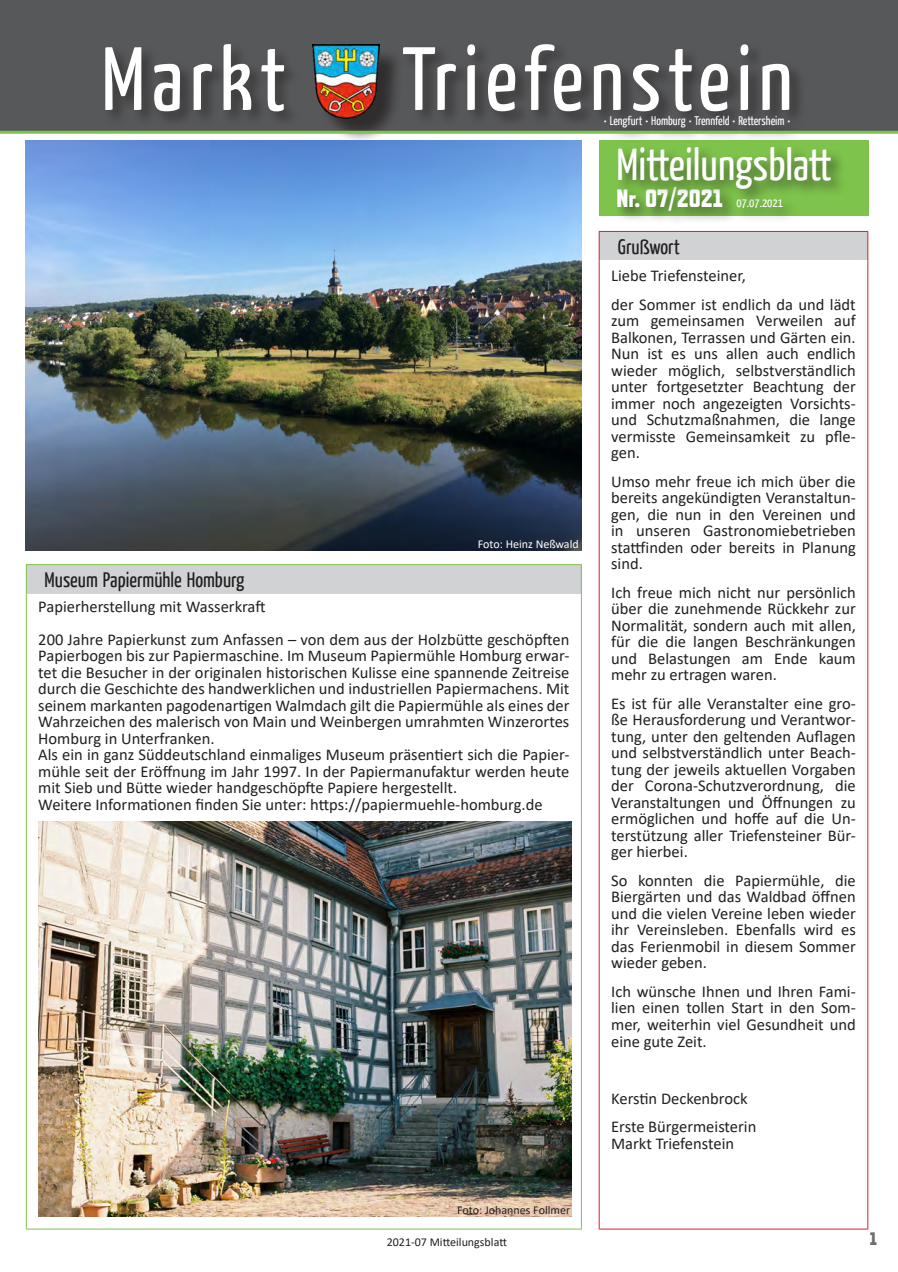
<style>
.page{position:relative;width:898px;height:1272px;background:#fff}
.page>*{position:absolute;margin:0;border:0;box-sizing:border-box;transform-origin:0 0}
.t1{font:89.55px "Yanone Kaffeesatz";letter-spacing:.07em;color:#fff}
.t2{font:44.85px "Yanone Kaffeesatz";color:#fff}
.t3{font:800 25.05px "Refrigerator Deluxe";color:#fff}
.t4{font:21px "Yanone Kaffeesatz";color:#231f20}
.t5{font:800 18px "Refrigerator Deluxe";color:#6c6d70}
.t6{font:16.5px/16.5px "Calibri";color:#231f20;text-align:justify}
.t7{font:12.6px "Yanone Kaffeesatz";color:#fff}
.t8{font:12px "Calibri";color:#231f20}
.t9{font:12px "Calibri";color:#fff}
.s1{font-family:"Yanone Kaffeesatz";font-weight:400;font-size:12.6px}
</style>
<div class="page">
<div style="left:0;top:0;width:897px;height:132px;background:#57585a"></div>
<div style="left:598px;top:140px;width:269px;height:76px;background:#7ec34b"></div>
<div style="left:614px;top:184px;width:124px;height:42px;background:#231f20;opacity:.6"></div>
<div style="left:734px;top:197px;width:64px;height:27px;background:#231f20;opacity:.6"></div>
<div style="left:615px;top:144px;width:232px;height:61px;background:#231f20;opacity:.6"></div>
<div style="left:102px;top:42px;width:703px;height:86px;background:#231f20;opacity:.6"></div>
<div style="left:602px;top:114px;width:203px;height:30px;background:#231f20;opacity:.6"></div>
<div style="left:315px;top:47px;width:89px;height:96px;background:#231f20;opacity:.75"></div>
<img style="left:312px;top:45px;width:68px;height:73px">
<hr style="left:0;top:131px;width:897px;height:3px;background:#7ec34b">
<img style="left:26px;top:140px;width:555px;height:411px">
<div style="left:599px;top:231px;width:268px;height:29px;background:#d1d2d4"></div>
<hr style="left:598px;top:231px;width:269px;height:1px;background:#d1232a">
<svg style="left:598px;top:232px;width:1px;height:28px"></svg>
<svg style="left:867px;top:232px;width:1px;height:28px"></svg>
<hr style="left:598px;top:260px;width:1px;height:968px;background:#d1232a">
<hr style="left:867px;top:260px;width:1px;height:968px;background:#d1232a">
<hr style="left:598px;top:1228px;width:269px;height:1px;background:#d1232a">
<div style="left:26px;top:564px;width:555px;height:29px;background:#d1d2d4"></div>
<hr style="left:26px;top:564px;width:555px;height:1px;background:#7ec34b">
<svg style="left:26px;top:565px;width:1px;height:28px"></svg>
<svg style="left:580px;top:565px;width:1px;height:28px"></svg>
<hr style="left:26px;top:593px;width:1px;height:228px;background:#7ec34b">
<hr style="left:580px;top:593px;width:1px;height:228px;background:#7ec34b">
<hr style="left:26px;top:821px;width:1px;height:407px;background:#7ec34b">
<hr style="left:580px;top:821px;width:1px;height:407px;background:#7ec34b">
<hr style="left:26px;top:1228px;width:555px;height:1px;background:#7ec34b">
<img style="left:38px;top:821px;width:533px;height:395px">
<h1 class="t1" style="left:101px;top:21px;width:186px">Markt</h1>
<h1 class="t1" style="left:402px;top:21px;width:392px">Triefenstein</h1>
<p class="t7" style="left:603px;top:113px;width:188px">• Lengfurt • Homburg • Trennfeld • Rettersheim •</p>
<p class="t9" style="left:477px;top:535px;width:102px">Foto: Heinz Neßwald</p>
<p class="t4" style="left:45px;top:566px;width:201px">Museum Papiermühle Homburg</p>
<p class="t6" style="left:38px;top:589px;width:532px;line-height:33px">Papierherstellung mit Wasserkraft<br>200 Jahre Papierkunst zum Anfassen – von dem aus der Holzbütte geschöpften</p>
<p class="t6" style="left:38px;top:647px;width:532px;text-align:left">Papierbogen bis zur Papiermaschine. Im Museum Papiermühle Homburg erwar&shy;tet die Besucher in der originalen historischen Kulisse eine spannende Zeitreise durch die Geschichte des handwerklichen und industriellen Papiermachens. Mit seinem markanten pagodenartigen Walmdach gilt die Papiermühle als eines der Wahrzeichen des malerisch von Main und Weinbergen umrahmten Winzerortes Homburg in Unterfranken.<br>Als ein in ganz Süddeutschland einmaliges Museum präsentiert sich die Papier&shy;mühle seit der Eröffnung im Jahr 1997. In der Papiermanufaktur werden heute mit Sieb und Bütte wieder handgeschöpfte Papiere hergestellt.<br>Weitere Informationen finden Sie unter: https://papiermuehle-homburg.de</p>
<p class="t8" style="left:457px;top:1201px;width:114px">Foto: Johannes Follmer</p>
<h2 class="t2" style="left:616px;top:135px;width:217px">Mitteilungsblatt</h2>
<h3 class="t3" style="left:616px;top:183px;width:168px">Nr. 07/2021 <span class="s1">07.07.2021</span></h3>
<p class="t4" style="left:617px;top:233px;width:63px">Grußwort</p>
<p class="t6" style="left:611px;top:261px;width:246px;line-height:28.5px">Liebe Triefensteiner,<br>der Sommer ist endlich da und lädt</p>
<p class="t6" style="left:611px;top:312px;width:246px">zum gemeinsamen Verweilen auf Balkonen, Terrassen und Gärten ein.<br>Nun ist es uns allen auch endlich wieder möglich, selbstverständlich unter fortgesetzter Beachtung der immer noch angezeigten Vorsichts&shy;und Schutzmaßnahmen, die lange vermisste Gemeinsamkeit zu pfle&shy;gen.</p>
<p class="t6" style="left:611px;top:472px;width:246px">Umso mehr freue ich mich über die bereits angekündigten Veranstaltun&shy;gen, die nun in den Vereinen und in unseren Gastronomiebetrieben stattfinden oder bereits in Planung sind.</p>
<p class="t6" style="left:611px;top:583px;width:246px">Ich freue mich nicht nur persönlich über die zunehmende Rückkehr zur Normalität, sondern auch mit allen, für die die langen Beschränkungen und Belastungen am Ende kaum mehr zu ertragen waren.</p>
<p class="t6" style="left:611px;top:694px;width:246px">Es ist für alle Veranstalter eine gro&shy;ße Herausforderung und Verantwor&shy;tung, unter den geltenden Auflagen und selbstverständlich unter Beach&shy;tung der jeweils aktuellen Vorgaben der Corona-Schutzverordnung, die Veranstaltungen und Öffnungen zu ermöglichen und hoffe auf die Un&shy;terstützung aller Triefensteiner Bür&shy;ger hierbei.</p>
<p class="t6" style="left:611px;top:871px;width:246px">So konnten die Papiermühle, die Biergärten und das Waldbad öffnen und die vielen Vereine leben wieder ihr Vereinsleben. Ebenfalls wird es das Ferienmobil in diesem Sommer wieder geben.</p>
<p class="t6" style="left:611px;top:982px;width:246px">Ich wünsche Ihnen und Ihren Fami&shy;lien einen tollen Start in den Som&shy;mer, weiterhin viel Gesundheit und eine gute Zeit.</p>
<p class="t6" style="left:611px;top:1083px;width:147px;line-height:28.5px">Kerstin Deckenbrock<br>Erste Bürgermeisterin</p>
<p class="t6" style="left:611px;top:1134px;width:124px">Markt Triefenstein</p>
<p class="t8" style="left:386px;top:1233px;width:122px">2021-07 Mitteilungsblatt</p>
<p class="t5" style="left:869px;top:1227px;width:9px">1</p>
</div>
